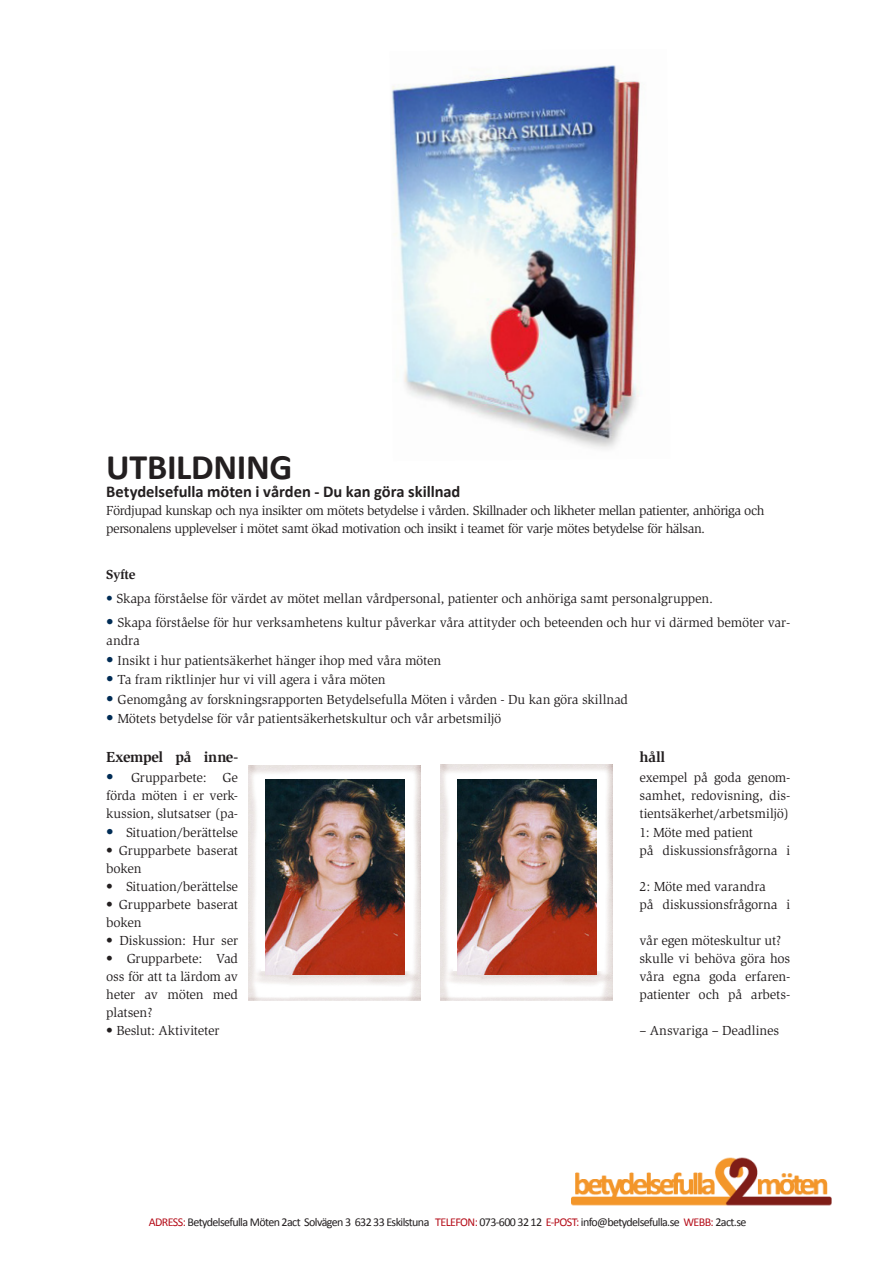
<style>
.page{position:relative;width:893px;height:1263px;background:#fff}
.page>*{position:absolute;margin:0;border:0;box-sizing:border-box;transform-origin:0 0}
.t1{font:700 36px "Calibri";letter-spacing:-.01em;color:#231f20}
.t2{font:700 16.5px "Calibri";letter-spacing:-.005em;color:#231f20}
.Paragraph_Style_1{font:700 15px "Slimbach";letter-spacing:-.02em;color:#231f20}
.Paragraph_Style_1-2{font:13.5px/18px "Slimbach";letter-spacing:-.015em;color:#231f20}
.Brödtext{font:13.5px/18px "Slimbach";letter-spacing:-.035em;color:#231f20}
.Brödtext-2{font:13.5px "Slimbach";letter-spacing:-.01em;color:#231f20}
.Brödtext-3{font:13.5px "Slimbach";letter-spacing:-.005em;color:#231f20}
.Brödtext-4{font:700 13.5px "Slimbach";letter-spacing:-.02em;color:#231f20}
.t3{font:12px "Calibri";letter-spacing:-.05em;color:#231f20}
.s1{color:#002c55}
.s2{font-size:15px;color:#002c55}
.s3{color:#b50e1a}
</style>
<div class="page">
<img style="left:571px;top:1157px;width:260px;height:49px">
<img style="left:391px;top:65px;width:249px;height:384px">
<img style="left:249px;top:765px;width:172px;height:235px">
<img style="left:266px;top:780px;width:138px;height:195px">
<img style="left:441px;top:765px;width:171px;height:235px">
<img style="left:458px;top:780px;width:138px;height:194px">
<p class="t1" style="left:106px;top:445px;width:188px">UTBILDNING</p>
<p class="t2" style="left:106px;top:481px;width:356px">Betydelsefulla möten i vården - Du kan göra skillnad</p>
<p class="Brödtext" style="left:106px;top:502px;width:660px">Fördjupad kunskap och nya insikter om mötets betydelse i vården. Skillnader och likheter mellan patienter, anhöriga och personalens upplevelser i mötet samt ökad motivation och insikt i teamet för varje mötes betydelse för hälsan.</p>
<p class="Brödtext-4" style="left:106px;top:567px;width:31px">Syfte</p>
<p class="Brödtext-2" style="left:106px;top:590px;width:608px"><span class="s1">•</span> Skapa förståelse för värdet av mötet mellan vårdpersonal, patienter och anhöriga samt personalgruppen.</p>
<p class="Paragraph_Style_1-2" style="left:106px;top:614px;width:686px"><span class="s2">•</span> Skapa förståelse för hur verksamhetens kultur påverkar våra attityder och beteenden och hur vi därmed bemöter var&shy;andra</p>
<p class="Paragraph_Style_1-2" style="left:106px;top:651px;width:336px"><span class="s2">•</span> Insikt i hur patientsäkerhet hänger ihop med våra möten</p>
<p class="Paragraph_Style_1-2" style="left:106px;top:671px;width:281px"><span class="s2">•</span> Ta fram riktlinjer hur vi vill agera i våra möten</p>
<p class="Paragraph_Style_1-2" style="left:106px;top:690px;width:523px"><span class="s2">•</span> Genomgång av forskningsrapporten Betydelsefulla Möten i vården - Du kan göra skillnad</p>
<p class="Paragraph_Style_1-2" style="left:106px;top:710px;width:397px"><span class="s2">•</span> Mötets betydelse för vår patientsäkerhetskultur och vår arbetsmiljö</p>
<p class="Paragraph_Style_1" style="left:106px;top:748px;width:133px">Exempel på inne-</p>
<p class="Paragraph_Style_1" style="left:639px;top:748px;width:27px">håll</p>
<p class="Paragraph_Style_1-2" style="left:106px;top:768px;width:133px"><span class="s2">•</span> Grupparbete: Ge</p>
<p class="Paragraph_Style_1-2" style="left:639px;top:768px;width:152px">exempel på goda genom-</p>
<p class="Paragraph_Style_1-2" style="left:106px;top:786px;width:133px">förda möten i er verk-</p>
<p class="Paragraph_Style_1-2" style="left:639px;top:786px;width:152px">samhet, redovisning, dis-</p>
<p class="Paragraph_Style_1-2" style="left:106px;top:804px;width:133px">kussion, slutsatser (pa-</p>
<p class="Paragraph_Style_1-2" style="left:639px;top:804px;width:151px">tientsäkerhet/arbetsmiljö)</p>
<p class="Paragraph_Style_1-2" style="left:106px;top:824px;width:133px"><span class="s2">•</span> Situation/berättelse</p>
<p class="Paragraph_Style_1-2" style="left:639px;top:824px;width:115px">1: Möte med patient</p>
<p class="Paragraph_Style_1-2" style="left:106px;top:842px;width:133px">• Grupparbete baserat</p>
<p class="Paragraph_Style_1-2" style="left:639px;top:842px;width:152px">på diskussionsfrågorna i</p>
<p class="Paragraph_Style_1-2" style="left:106px;top:860px;width:37px">boken</p>
<p class="Paragraph_Style_1-2" style="left:106px;top:878px;width:133px">• Situation/berättelse</p>
<p class="Paragraph_Style_1-2" style="left:639px;top:878px;width:128px">2: Möte med varandra</p>
<p class="Paragraph_Style_1-2" style="left:106px;top:896px;width:133px">• Grupparbete baserat</p>
<p class="Paragraph_Style_1-2" style="left:639px;top:896px;width:152px">på diskussionsfrågorna i</p>
<p class="Paragraph_Style_1-2" style="left:106px;top:914px;width:37px">boken</p>
<p class="Paragraph_Style_1-2" style="left:106px;top:932px;width:133px">• Diskussion: Hur ser</p>
<p class="Paragraph_Style_1-2" style="left:639px;top:932px;width:143px">vår egen möteskultur ut?</p>
<p class="Paragraph_Style_1-2" style="left:106px;top:950px;width:133px">• Grupparbete: Vad</p>
<p class="Paragraph_Style_1-2" style="left:639px;top:950px;width:152px">skulle vi behöva göra hos</p>
<p class="Paragraph_Style_1-2" style="left:106px;top:968px;width:133px">oss för att ta lärdom av</p>
<p class="Paragraph_Style_1-2" style="left:639px;top:968px;width:152px">våra egna goda erfaren-</p>
<p class="Paragraph_Style_1-2" style="left:106px;top:986px;width:133px">heter av möten med</p>
<p class="Paragraph_Style_1-2" style="left:639px;top:986px;width:152px">patienter och på arbets-</p>
<p class="Paragraph_Style_1-2" style="left:106px;top:1004px;width:48px">platsen?</p>
<p class="Brödtext-2" style="left:106px;top:1023px;width:115px">• Beslut: Aktiviteter</p>
<p class="Brödtext-3" style="left:639px;top:1023px;width:141px">– Ansvariga – Deadlines</p>
<p class="t3" style="left:149px;top:1214px;width:599px"><span class="s3">ADRESS:</span> Betydelsefulla Möten 2act Solvägen 3 632 33 Eskilstuna <span class="s3">TELEFON:</span> 073-600 32 12 <span class="s3">E-POST:</span> info@betydelsefulla.se <span class="s3">WEBB:</span> 2act.se</p>
</div>
